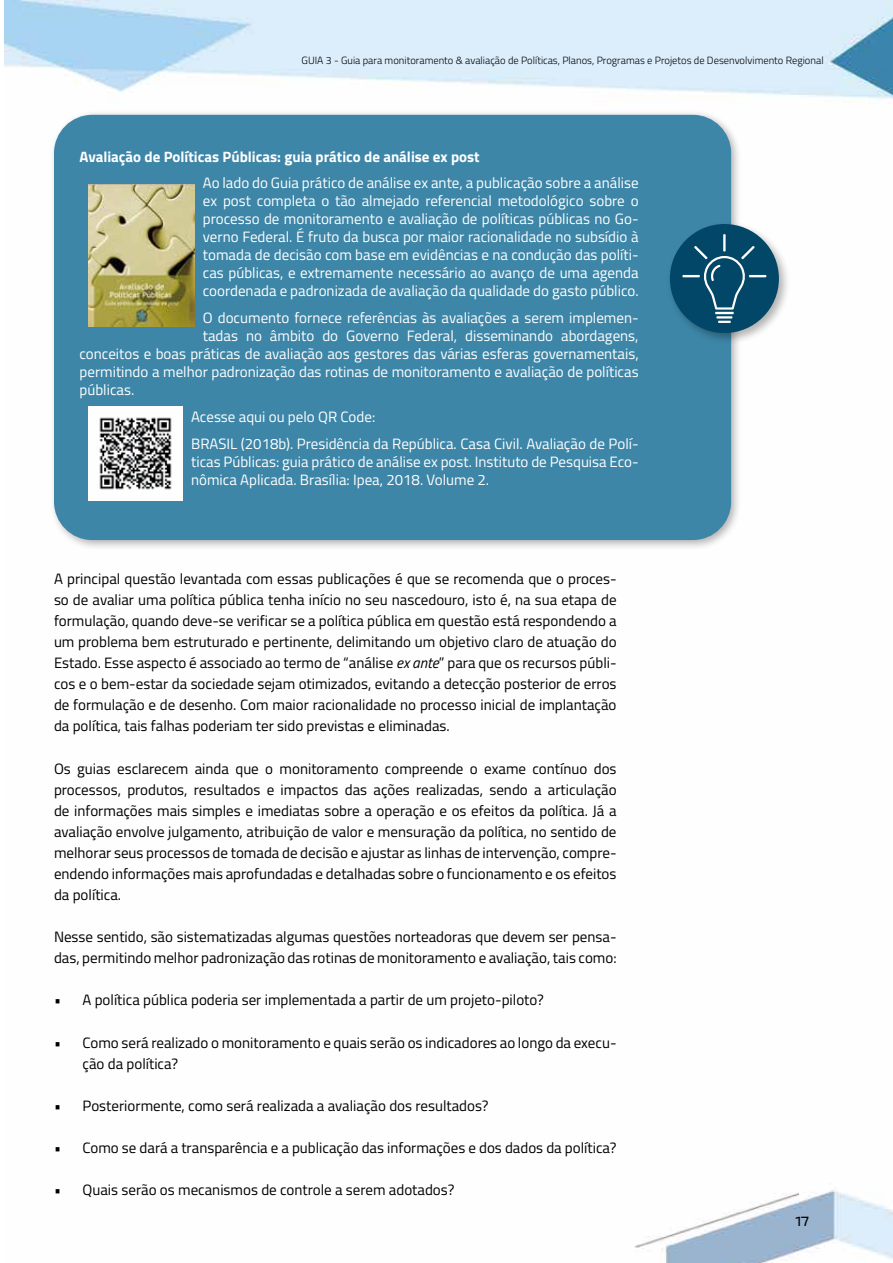
<style>
.page{position:relative;width:893px;height:1263px;background:#fff}
.page>*{position:absolute;margin:0;border:0;box-sizing:border-box;transform-origin:0 0}
.t1{font:15px/21px "Titillium";color:#000;text-align:justify}
.t2{font:15px/18px "Titillium";color:#fff}
.t3{font:700 15px "Titillium";color:#fff}
.t4{font:13.5px "Brinnan";color:#000}
.t5{font:300 10.5px "Titillium";color:#000}
.s1{font-style:italic}
</style>
<div class="page">
<img style="left:5px;top:0;width:888px;height:1263px">
<div style="left:49px;top:110px;width:693px;height:441px;background:#000;opacity:.3"></div>
<div style="left:54px;top:115px;width:677px;height:425px;background:#3d86a8;border-radius:38px"></div>
<img style="left:89px;top:184px;width:105px;height:142px">
<img style="left:88px;top:406px;width:95px;height:95px">
<div style="left:666px;top:220px;width:125px;height:125px;background:#000;opacity:.3"></div>
<div style="left:670px;top:224px;width:109px;height:109px;background:#024767;border-radius:50%"></div>
<hr style="left:723px;top:234px;width:3px;height:18px;background:#fff">
<hr style="left:716px;top:316px;width:16px;height:3px;background:#fff">
<svg style="left:718px;top:321px;width:13px;height:2px"></svg>
<svg style="left:682px;top:246px;width:84px;height:68px"></svg>
<p class="t5" style="left:302px;top:53px;width:524px">GUIA 3 - Guia para monitoramento &amp; avaliação de Políticas, Planos, Programas e Projetos de Desenvolvimento Regional</p>
<p class="t3" style="left:80px;top:145px;width:402px">Avaliação de Políticas Públicas: guia prático de análise ex post</p>
<p class="t2" style="left:203px;top:173px;width:437px;text-align:justify">Ao lado do Guia prático de análise ex ante, a publicação sobre a análise ex post completa o tão almejado referencial metodológico sobre o processo de monitoramento e avaliação de políticas públicas no Go&shy;verno Federal. É fruto da busca por maior racionalidade no subsídio à tomada de decisão com base em evidências e na condução das políti&shy;cas públicas, e extremamente necessário ao avanço de uma agenda coordenada e padronizada de avaliação da qualidade do gasto público.</p>
<p class="t2" style="left:203px;top:308px;width:437px">O documento fornece referências às avaliações a serem implemen-</p>
<p class="t2" style="left:203px;top:326px;width:437px">tadas no âmbito do Governo Federal, disseminando abordagens,</p>
<p class="t2" style="left:80px;top:344px;width:561px">conceitos e boas práticas de avaliação aos gestores das várias esferas governamentais,</p>
<p class="t2" style="left:80px;top:362px;width:561px">permitindo a melhor padronização das rotinas de monitoramento e avaliação de políticas</p>
<p class="t2" style="left:80px;top:380px;width:56px">públicas.</p>
<p class="t2" style="left:191px;top:403px;width:449px;line-height:26.5px">Acesse aqui ou pelo QR Code:<br>BRASIL (2018b). Presidência da República. Casa Civil. Avaliação de Polí-</p>
<p class="t2" style="left:191px;top:452px;width:449px">ticas Públicas: guia prático de análise ex post. Instituto de Pesquisa Eco&shy;nômica Aplicada. Brasília: Ipea, 2018. Volume 2.</p>
<p class="t1" style="left:54px;top:568px;width:564px">A principal questão levantada com essas publicações é que se recomenda que o proces&shy;so de avaliar uma política pública tenha início no seu nascedouro, isto é, na sua etapa de formulação, quando deve-se verificar se a política pública em questão está respondendo a um problema bem estruturado e pertinente, delimitando um objetivo claro de atuação do Estado. Esse aspecto é associado ao termo de “análise <span class="s1">ex ante</span>” para que os recursos públi&shy;cos e o bem-estar da sociedade sejam otimizados, evitando a detecção posterior de erros de formulação e de desenho. Com maior racionalidade no processo inicial de implantação da política, tais falhas poderiam ter sido previstas e eliminadas.</p>
<p class="t1" style="left:54px;top:757px;width:564px">Os guias esclarecem ainda que o monitoramento compreende o exame contínuo dos processos, produtos, resultados e impactos das ações realizadas, sendo a articulação de informações mais simples e imediatas sobre a operação e os efeitos da política. Já a avaliação envolve julgamento, atribuição de valor e mensuração da política, no sentido de melhorar seus processos de tomada de decisão e ajustar as linhas de intervenção, compre&shy;endendo informações mais aprofundadas e detalhadas sobre o funcionamento e os efeitos da política.</p>
<p class="t1" style="left:54px;top:925px;width:564px">Nesse sentido, são sistematizadas algumas questões norteadoras que devem ser pensa&shy;das, permitindo melhor padronização das rotinas de monitoramento e avaliação, tais como:</p>
<p class="t1" style="left:54px;top:989px;width:491px">• A política pública poderia ser implementada a partir de um projeto-piloto?</p>
<p class="t1" style="left:82px;top:1031px;width:536px;text-indent:-28px">• Como será realizado o monitoramento e quais serão os indicadores ao longo da execu&shy;ção da política?</p>
<p class="t1" style="left:54px;top:1094px;width:436px">• Posteriormente, como será realizada a avaliação dos resultados?</p>
<p class="t1" style="left:54px;top:1136px;width:564px">• Como se dará a transparência e a publicação das informações e dos dados da política?</p>
<p class="t1" style="left:54px;top:1179px;width:402px">• Quais serão os mecanismos de controle a serem adotados?</p>
<p class="t4" style="left:795px;top:1214px;width:15px">17</p>
</div>
